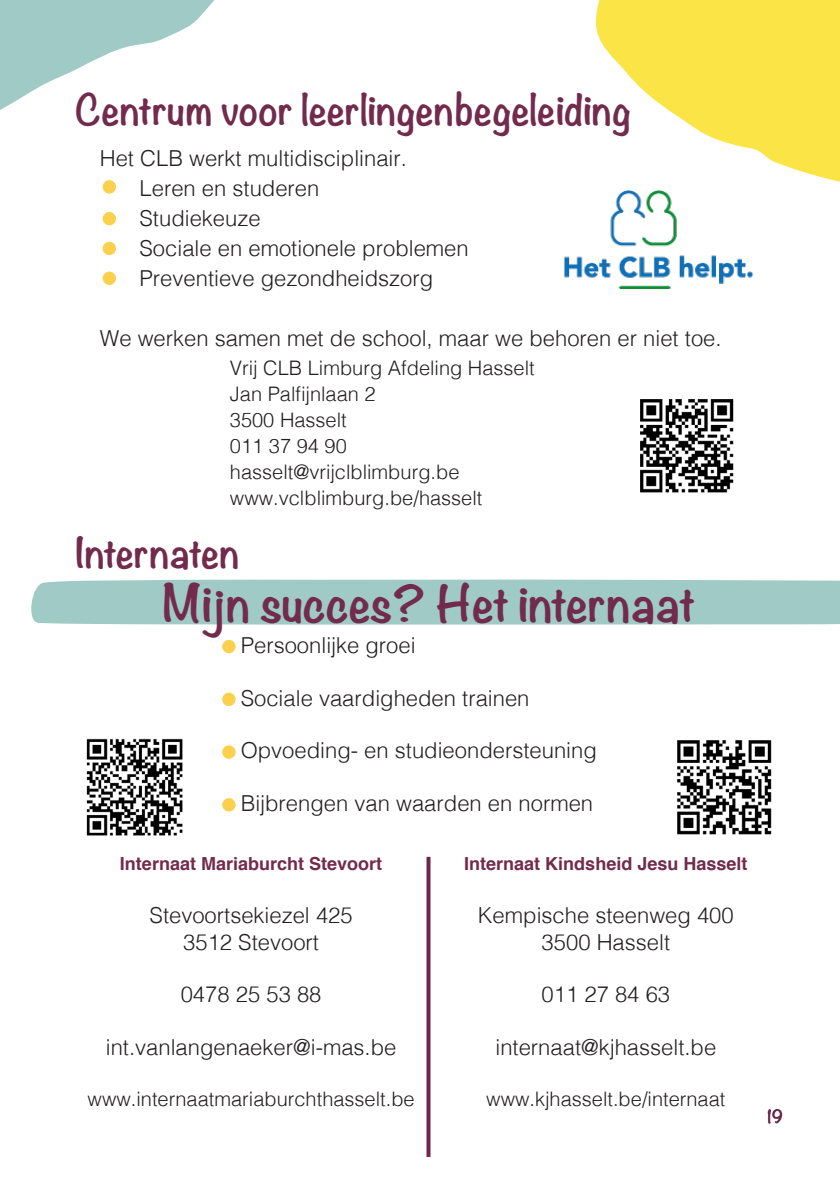
<style>
.page{position:relative;width:840px;height:1191px;background:#fff}
.page>*{position:absolute;margin:0;border:0;box-sizing:border-box;transform-origin:0 0}
.t1{font:700 46px "Noteworthy";color:#722b4c}
.t2{font:700 38px "Noteworthy";color:#722b4c}
.t3{font:300 22px "Helvetica";color:#231f20}
.t4{font:300 20px "Helvetica";color:#231f20}
.t5{font:700 18px "Helvetica";color:#722b4c}
.t6{font:700 16px "Noteworthy";color:#6a284d}
</style>
<div class="page">
<div style="left:31px;top:579px;width:808px;height:45px;background:#9fcac6"></div>
<svg style="left:0;top:0;width:215px;height:285px"></svg>
<svg style="left:596px;top:0;width:243px;height:182px;fill:#fbe446"></svg>
<img style="left:564px;top:166px;width:211px;height:123px">
<div style="left:103px;top:212px;width:13px;height:13px;background:#fad04d;border-radius:50%"></div>
<div style="left:103px;top:242px;width:13px;height:13px;background:#fad04d;border-radius:50%"></div>
<div style="left:103px;top:272px;width:13px;height:13px;background:#fad04d;border-radius:50%"></div>
<div style="left:103px;top:180px;width:13px;height:14px;background:#fad04d;border-radius:50%"></div>
<div style="left:222px;top:640px;width:13px;height:13px;background:#fad04d;border-radius:50%"></div>
<div style="left:222px;top:692px;width:13px;height:14px;background:#fad04d;border-radius:50%"></div>
<div style="left:222px;top:745px;width:13px;height:13px;background:#fad04d;border-radius:50%"></div>
<div style="left:222px;top:798px;width:13px;height:13px;background:#fad04d;border-radius:50%"></div>
<svg style="left:426px;top:857px;width:4px;height:300px"></svg>
<img style="left:640px;top:399px;width:94px;height:94px">
<img style="left:86px;top:738px;width:97px;height:98px">
<img style="left:677px;top:740px;width:95px;height:95px">
<p class="t2" style="left:75px;top:76px;width:557px">Centrum voor leerlingenbegeleiding</p>
<p class="t3" style="left:100px;top:139px;width:308px">Het CLB werkt multidisciplinair.</p>
<p class="t3" style="left:103px;top:169px;width:217px">• Leren en studeren</p>
<p class="t3" style="left:103px;top:199px;width:159px">• Studiekeuze</p>
<p class="t3" style="left:103px;top:229px;width:366px">• Sociale en emotionele problemen</p>
<p class="t3" style="left:103px;top:259px;width:331px">• Preventieve gezondheidszorg</p>
<p class="t3" style="left:100px;top:319px;width:623px">We werken samen met de school, maar we behoren er niet toe.</p>
<p class="t4" style="left:230px;top:351px;width:306px">Vrij CLB Limburg Afdeling Hasselt</p>
<p class="t4" style="left:230px;top:377px;width:147px">Jan Palfijnlaan 2</p>
<p class="t4" style="left:230px;top:403px;width:118px">3500 Hasselt</p>
<p class="t4" style="left:230px;top:429px;width:118px">011 37 94 90</p>
<p class="t4" style="left:230px;top:455px;width:231px">hasselt@vrijclblimburg.be</p>
<p class="t4" style="left:230px;top:481px;width:254px">www.vclblimburg.be/hasselt</p>
<p class="t2" style="left:75px;top:519px;width:166px">Internaten</p>
<p class="t1" style="left:162px;top:563px;width:534px">Mijn succes? Het internaat</p>
<p class="t3" style="left:240px;top:626px;width:176px">Persoonlijke groei</p>
<p class="t3" style="left:240px;top:679px;width:290px">Sociale vaardigheden trainen</p>
<p class="t3" style="left:240px;top:732px;width:357px">Opvoeding- en studieondersteuning</p>
<p class="t3" style="left:240px;top:784px;width:354px">Bijbrengen van waarden en normen</p>
<p class="t5" style="left:120px;top:849px;width:264px">Internaat Mariaburcht Stevoort</p>
<p class="t3" style="left:149px;top:896px;width:204px">Stevoortsekiezel 425</p>
<p class="t3" style="left:183px;top:923px;width:137px">3512 Stevoort</p>
<p class="t3" style="left:181px;top:976px;width:142px">0478 25 53 88</p>
<p class="t3" style="left:106px;top:1028px;width:292px">int.vanlangenaeker@i-mas.be</p>
<p class="t4" style="left:87px;top:1081px;width:328px">www.internaatmariaburchthasselt.be</p>
<p class="t5" style="left:464px;top:849px;width:285px">Internaat Kindsheid Jesu Hasselt</p>
<p class="t3" style="left:477px;top:896px;width:257px">Kempische steenweg 400</p>
<p class="t3" style="left:541px;top:923px;width:130px">3500 Hasselt</p>
<p class="t3" style="left:541px;top:976px;width:130px">011 27 84 63</p>
<p class="t3" style="left:495px;top:1028px;width:222px">internaat@kjhasselt.be</p>
<p class="t4" style="left:486px;top:1081px;width:240px">www.kjhasselt.be/internaat</p>
<p class="t6" style="left:766px;top:1102px;width:18px">19</p>
</div>
